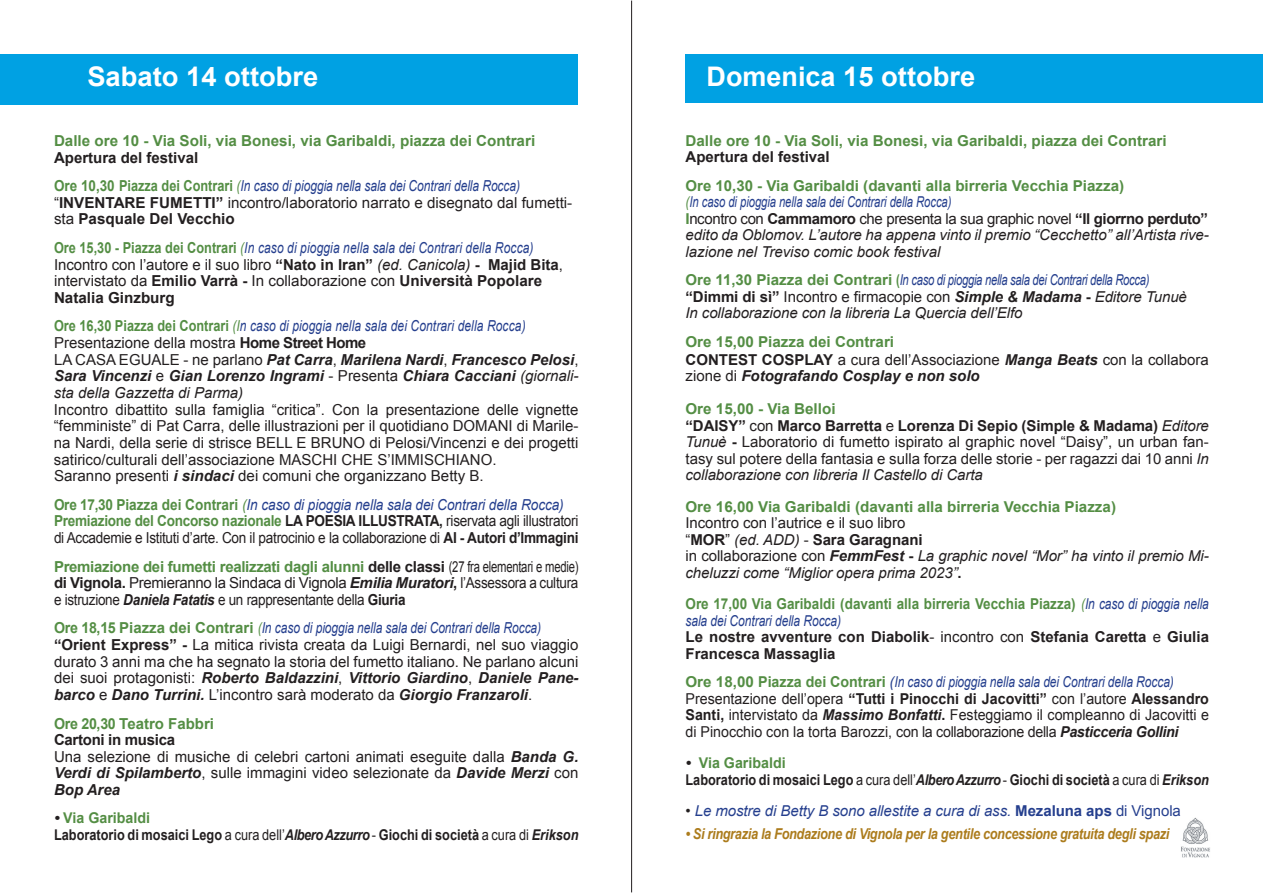
<style>
.page{position:relative;width:1263px;height:893px;background:#fff}
.page>*{position:absolute;margin:0;border:0;box-sizing:border-box;transform-origin:0 0}
.t1{font:700 27px "Arial";color:#fff}
.t2{font:15.15px/16.6px "Arial";color:#231f20}
.t3{font:italic 700 15.15px/16.6px "Arial";color:#231f20}
.t4{font:15.15px/16.6px "Arial";letter-spacing:-.02em;color:#231f20;scale:.9 1}
.t5{font:700 15.15px/16.6px "Arial";color:#231f20}
.t6{font:15.15px/16.6px "Arial";color:#231f20;text-align:justify;scale:.74 1}
.t7{font:italic 15.15px/28.5px "Arial";letter-spacing:-.005em;color:#253f8e;scale:.79 1}
.t8{font:700 15.15px "Arial";color:#548e44}
.t9{font:700 15.15px "Arial";color:#548e44;scale:.94 1}
.t10{font:italic 15px/16.5px "Arial";letter-spacing:-.005em;color:#231f20}
.t11{font:15px/16.5px "Arial";color:#231f20}
.t12{font:15px/16.5px "Arial";color:#231f20;scale:.95 1}
.t13{font:700 15px/16.5px "Arial";color:#231f20}
.t14{font:700 15px "Arial";color:#548e44}
.t15{font:italic 700 15px "Arial";letter-spacing:-.025em;color:#ac7c1d;scale:.85 1}
.t16{font:italic 15px "Arial";letter-spacing:-.005em;color:#253f8e}
.t17{font:italic 700 15px "Arial";color:#231f20}
.t18{font:700 14.85px/16.4px "Arial";color:#231f20;scale:.86 1}
.s1{font-weight:700;font-style:normal;color:#231f20}
.s2{font-weight:700;font-style:normal;color:#548e44}
.s3{color:#548e44}
.s4{font-weight:700}
.s5{font-weight:400;font-style:italic;color:#548e44}
.s6{font-weight:400;font-style:italic;color:#253f8e}
.s7{font-weight:400}
.s8{font-weight:400;font-style:italic}
.s9{font-style:normal;color:#548e44}
.s10{font-weight:400;color:#548e44}
.s11{font-weight:400;color:#253f8e}
.s12{font-weight:400;font-style:normal}
.s13{font-style:normal}
.s14{font-weight:700;font-style:italic}
.s15{font-weight:700;color:#548e44}
.s16{font-style:italic;color:#548e44}
.s17{font-style:italic;color:#253f8e}
.s18{font-style:italic}
.s19{color:#253f8e}
.s20{font-weight:700;font-style:normal}
.s21{font-style:italic;font-size:15px}
.s22{color:#231f20}
</style>
<div class="page">
<div style="left:0;top:54px;width:577px;height:50px;background:#00a1e3"></div>
<div style="left:685px;top:54px;width:578px;height:49px;background:#00a1e3"></div>
<hr style="left:631px;top:1px;width:1px;height:891px;background:#231f20">
<img style="left:1181px;top:817px;width:29px;height:40px">
<h1 class="t1" style="left:87px;top:59px;width:233px">Sabato 14 ottobre</h1>
<h1 class="t1" style="left:707px;top:59px;width:270px">Domenica 15 ottobre</h1>
<p class="t8" style="left:54px;top:131px;width:483px">Dalle ore 10 - Via Soli, via Bonesi, via Garibaldi, piazza dei Contrari</p>
<p class="t7" style="left:54px;top:143px;width:591px"><span class="s1">Apertura del festival<br></span><span class="s2">Ore 10,30 Piazza dei Contrari</span> <span class="s3">(</span>In caso di pioggia nella sala dei Contrari della Rocca)</p>
<p class="t2" style="left:54px;top:194px;width:520px">“<span class="s4">INVENTARE FUMETTI”</span> incontro/laboratorio narrato e disegnato dal fumetti&shy;sta <span class="s4">Pasquale Del Vecchio</span></p>
<p class="t5" style="left:54px;top:240px;width:511px"><span class="s3">Ore 15,30 - Piazza dei Contrari</span> <span class="s5">(</span><span class="s6">In caso di pioggia nella sala dei Contrari della Rocca)<br></span><span class="s7">Incontro con l’autore e il suo libro</span> “Nato in Iran” <span class="s8">(ed. Canicola)</span> - Majid Bita<span class="s7">, intervistato da</span> Emilio Varrà - <span class="s7">In collaborazione con</span> Università Popolare Natalia Ginzburg</p>
<p class="t3" style="left:54px;top:318px;width:526px"><span class="s9">Ore 16,30 Piazza dei Contrari</span> <span class="s10">(I</span><span class="s11">n caso di pioggia nella sala dei Contrari della Rocca)<br></span><span class="s12">Presentazione della mostra</span> <span class="s13">Home Street Home<br></span><span class="s12">LA CASA EGUALE - ne parlano</span> Pat Carra<span class="s12">,</span> Marilena Nardi<span class="s12">,</span> Francesco Pelosi<span class="s12">, </span>Sara Vincenzi <span class="s12">e</span> Gian Lorenzo Ingrami <span class="s12">- Presenta</span> Chiara Cacciani <span class="s7">(giornali&shy;sta della Gazzetta di Parma)</span></p>
<p class="t2" style="left:54px;top:401px;width:526px">Incontro dibattito sulla famiglia “critica”. Con la presentazione delle vignette “femministe” di Pat Carra, delle illustrazioni per il quotidiano DOMANI di Marile&shy;na Nardi, della serie di strisce BELL E BRUNO di Pelosi/Vincenzi e dei progetti satirico/culturali dell’associazione MASCHI CHE S’IMMISCHIANO.<br>Saranno presenti <span class="s14">i sindaci</span> dei comuni che organizzano Betty B.</p>
<p class="t4" style="left:54px;top:496px;width:584px"><span class="s15">Ore 17,30 Piazza dei Contrari</span> <span class="s16">(</span><span class="s17">In caso di pioggia nella sala dei Contrari della Rocca)<br></span><span class="s15">Premiazione del Concorso nazionale</span> <span class="s4">LA POESIA ILLUSTRATA,</span> riservata agli illustratori di Accademie e Istituti d’arte. Con il patrocinio e la collaborazione di <span class="s4">AI - Autori d’Immagini</span></p>
<p class="t6" style="left:54px;top:558px;width:710px"><span class="s15">Premiazione dei fumetti realizzati dagli alunni</span> <span class="s4">delle classi</span> (27 fra elementari e medie) <span class="s4">di Vignola.</span> Premieranno la Sindaca di Vignola <span class="s14">Emilia Muratori</span><span class="s4">,</span> l’Assessora a cultura e istruzione <span class="s14">Daniela Fatatis</span> e un rappresentante della <span class="s4">Giuria</span></p>
<p class="t2" style="left:54px;top:620px;width:526px"><span class="s15">Ore 18,15 Piazza dei Contrari</span> <span class="s16">(</span><span class="s17">In caso di pioggia nella sala dei Contrari della Rocca) </span><span class="s4">“Orient Express” -</span> La mitica rivista creata da Luigi Bernardi, nel suo viaggio durato 3 anni ma che ha segnato la storia del fumetto italiano. Ne parlano alcuni dei suoi protagonisti: <span class="s14">Roberto Baldazzini</span>, <span class="s14">Vittorio Giardino</span>, <span class="s14">Daniele Pane&shy;barco</span> e <span class="s14">Dano Turrini.</span> L’incontro sarà moderato da <span class="s14">Giorgio Franzaroli</span>.</p>
<p class="t9" style="left:54px;top:713px;width:172px">Ore 20,30 Teatro Fabbri</p>
<p class="t2" style="left:54px;top:732px;width:526px"><span class="s4">Cartoni in musica<br></span>Una selezione di musiche di celebri cartoni animati eseguite dalla <span class="s14">Banda G.<br>Verdi di Spilamberto</span>, sulle immagini video selezionate da <span class="s14">Davide Merzi</span> con <span class="s14">Bop Area</span></p>
<p class="t18" style="left:54px;top:810px;width:611px"><span class="s18">•</span> <span class="s3">Via Garibaldi<br></span>Laboratorio di mosaici Lego <span class="s7">a cura dell’</span><span class="s18">Albero Azzurro</span><span class="s7">-</span> Giochi di società <span class="s7">a cura di</span> <span class="s18">Erikson</span></p>
<p class="t14" style="left:685px;top:131px;width:483px">Dalle ore 10 - Via Soli, via Bonesi, via Garibaldi, piazza dei Contrari</p>
<p class="t13" style="left:685px;top:149px;width:146px">Apertura del festival</p>
<p class="t10" style="left:685px;top:178px;width:525px"><span class="s2">Ore 10,30 - Via Garibaldi (davanti alla birreria Vecchia Piazza)<br></span><span class="s3">(</span><span class="s19">In caso di pioggia nella sala dei Contrari della Rocca)<br></span><span class="s2">I</span><span class="s13">ncontro con</span> <span class="s20">Cammamoro</span> <span class="s13">che presenta la sua graphic novel</span> <span class="s20">“Il giorrno perduto” </span>edito da Oblomov. L’autore ha appena vinto il premio “Cecchetto” all’Artista rive&shy;lazione nel Treviso comic book festival</p>
<p class="t10" style="left:685px;top:272px;width:503px"><span class="s2">Ore 11,30 Piazza dei Contrari (</span><span class="s19">In caso di pioggia nella sala dei Contrari della Rocca) </span><span class="s20">“Dimmi di sì”</span> <span class="s13">Incontro e firmacopie con</span> <span class="s4">Simple &amp; Madama</span> <span class="s20">-</span> Editore Tunuè<br>In collaborazione con la libreria La Quercia dell’Elfo</p>
<p class="t11" style="left:685px;top:333px;width:525px;line-height:18px"><span class="s15">Ore 15,00 Piazza dei Contrari<br></span><span class="s4">CONTEST COSPLAY</span> a cura dell’Associazione <span class="s14">Manga Beats</span> con la collabora</p>
<p class="t17" style="left:685px;top:366px;width:296px"><span class="s12">zione di</span> Fotografando Cosplay e non solo</p>
<p class="t11" style="left:685px;top:401px;width:525px"><span class="s15">Ore 15,00 - Via Belloi<br></span><span class="s4">“DAISY”</span> con <span class="s4">Marco Barretta</span> e <span class="s4">Lorenza Di Sepio (Simple &amp; Madama)</span> <span class="s18">Editore Tunuè</span> <span class="s4">-</span> Laboratorio di fumetto ispirato al graphic novel “Daisy”, un urban fan&shy;tasy sul potere della fantasia e sulla forza delle storie - per ragazzi dai 10 anni <span class="s18">In collaborazione con libreria Il Castello di Carta</span></p>
<p class="t14" style="left:685px;top:497px;width:432px">Ore 16,00 Via Garibaldi (davanti alla birreria Vecchia Piazza)</p>
<p class="t10" style="left:685px;top:515px;width:525px"><span class="s13">Incontro con l’autrice e il suo libro<br>“</span><span class="s20">MOR</span><span class="s13">”</span> (ed. ADD) <span class="s13">-</span> <span class="s20">Sara Garagnani<br></span><span class="s13">in collaborazione con</span> <span class="s4">FemmFest</span> <span class="s20">-</span> La graphic novel “Mor” ha vinto il premio Mi&shy;cheluzzi come “Miglior opera prima 2023”<span class="s20">.</span></p>
<p class="t13" style="left:685px;top:596px;width:525px"><span class="s3">Ore 17,00 Via Garibaldi (davanti alla birreria Vecchia Piazza)</span> <span class="s5">(</span><span class="s6">In caso di pioggia nella sala dei Contrari della Rocca)<br></span>Le nostre avventure con Diabolik<span class="s7">- incontro con</span> Stefania Caretta <span class="s7">e</span> Giulia Francesca Massaglia</p>
<p class="t12" style="left:685px;top:674px;width:552px"><span class="s15">Ore 18,00 Piazza dei Contrari</span> <span class="s17">(In caso di pioggia nella sala dei Contrari della Rocca)<br></span>Presentazione dell’opera <span class="s4">“Tutti i Pinocchi di Jacovitti”</span> con l’autore <span class="s4">Alessandro Santi,</span> intervistato da <span class="s14">Massimo Bonfatti</span><span class="s4">.</span> Festeggiamo il compleanno di Jacovitti e di Pinocchio con la torta Barozzi, con la collaborazione della <span class="s14">Pasticceria Gollini</span></p>
<p class="t18" style="left:685px;top:755px;width:610px"><span class="s21">•</span> <span class="s3">Via Garibaldi<br></span>Laboratorio di mosaici Lego <span class="s7">a cura dell’</span><span class="s18">Albero Azzurro</span><span class="s7">-</span> Giochi di società <span class="s7">a cura di</span> <span class="s18">Erikson</span></p>
<p class="t16" style="left:685px;top:801px;width:497px"><span class="s22">•</span> Le mostre di Betty B sono allestite a cura di ass. <span class="s20">Mezaluna aps</span> <span class="s13">di Vignola</span></p>
<p class="t15" style="left:685px;top:823px;width:571px">• Si ringrazia la Fondazione di Vignola per la gentile concessione gratuita degli spazi</p>
</div>
